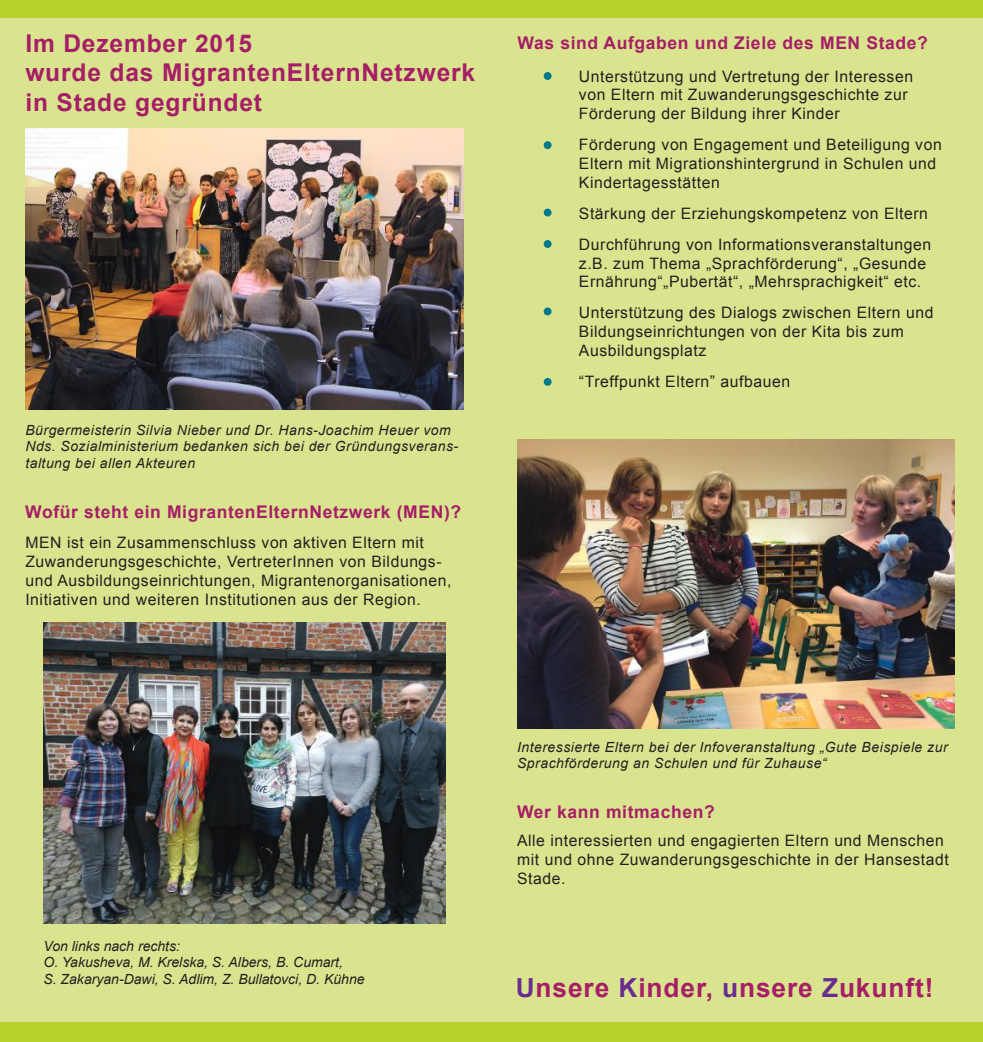
<style>
.page{position:relative;width:983px;height:1042px;background:#fff}
.page>*{position:absolute;margin:0;border:0;box-sizing:border-box;transform-origin:0 0}
.t1{font:700 26.25px "Arial";letter-spacing:.035em;color:#a61e66}
.t2{font:700 24.5px/29.4px "Arial";letter-spacing:.035em;color:#a61e66}
.t3{font:700 17.5px "Arial";letter-spacing:.035em;color:#a61e66}
.t4{font:15.75px/18.9px "Arial";letter-spacing:.035em;color:#241f1f}
.t5{font:italic 14px/16.8px "Arial";letter-spacing:.035em;color:#241f1f}
.t6{font:italic 14px/16.8px "Arial";color:#241f1f}
.s1{color:#692d90}
</style>
<div class="page">
<div style="left:0;top:0;width:982px;height:1042px;background:#b6d32e"></div>
<div style="left:0;top:19px;width:982px;height:1003px;background:#dae48f"></div>
<div style="left:543px;top:378px;width:8px;height:8px;background:#00788b;border-radius:50%"></div>
<div style="left:543px;top:307px;width:8px;height:8px;background:#00788b;border-radius:50%"></div>
<div style="left:543px;top:240px;width:8px;height:8px;background:#00788b;border-radius:50%"></div>
<div style="left:543px;top:209px;width:8px;height:7px;background:#00788b;border-radius:50%"></div>
<div style="left:543px;top:141px;width:8px;height:8px;background:#00788b;border-radius:50%"></div>
<div style="left:543px;top:72px;width:8px;height:8px;background:#00788b;border-radius:50%"></div>
<img style="left:517px;top:439px;width:437px;height:290px">
<img style="left:25px;top:128px;width:439px;height:282px">
<img style="left:43px;top:622px;width:402px;height:302px">
<h2 class="t2" style="left:25px;top:29px;width:451px">Im Dezember 2015<br>wurde das MigrantenElternNetzwerk in Stade gegründet</h2>
<p class="t5" style="left:25px;top:421px;width:434px">Bürgermeisterin Silvia Nieber und Dr. Hans-Joachim Heuer vom<br>Nds. Sozialministerium bedanken sich bei der Gründungsverans&shy;taltung bei allen Akteuren</p>
<p class="t3" style="left:25px;top:500px;width:437px">Wofür steht ein MigrantenElternNetzwerk (MEN)?</p>
<p class="t4" style="left:25px;top:533px;width:427px">MEN ist ein Zusammenschluss von aktiven Eltern mit Zuwanderungsgeschichte, VertreterInnen von Bildungs&shy;und Ausbildungseinrichtungen, Migrantenorganisationen, Initiativen und weiteren Institutionen aus der Region.</p>
<p class="t3" style="left:517px;top:31px;width:411px">Was sind Aufgaben und Ziele des MEN Stade?</p>
<p class="t4" style="left:578px;top:67px;width:335px">Unterstützung und Vertretung der Interessen von Eltern mit Zuwanderungsgeschichte zur<br>Förderung der Bildung ihrer Kinder</p>
<p class="t4" style="left:578px;top:135px;width:364px">Förderung von Engagement und Beteiligung von<br>Eltern mit Migrationshintergrund in Schulen und<br>Kindertagesstätten</p>
<p class="t4" style="left:578px;top:198px;width:353px;line-height:30.8px">Stärkung der Erziehungskompetenz von Eltern<br>Durchführung von Informationsveranstaltungen</p>
<p class="t4" style="left:578px;top:254px;width:349px">z.B. zum Thema „Sprachförderung“, „Gesunde<br>Ernährung“„Pubertät“, „Mehrsprachigkeit“ etc.</p>
<p class="t4" style="left:578px;top:303px;width:356px">Unterstützung des Dialogs zwischen Eltern und<br>Bildungseinrichtungen von der Kita bis zum<br>Ausbildungsplatz</p>
<p class="t4" style="left:578px;top:372px;width:212px">“Treffpunkt Eltern” aufbauen</p>
<p class="t6" style="left:43px;top:937px;width:322px">Von links nach rechts:<br>O. Yakusheva, M. Krelska, S. Albers, B. Cumart,<br>S. Zakaryan-Dawi, S. Adlim, Z. Bullatovci, D. Kühne</p>
<p class="t5" style="left:517px;top:738px;width:432px">Interessierte Eltern bei der Infoveranstaltung „Gute Beispiele zur<br>Sprachförderung an Schulen und für Zuhause“</p>
<p class="t3" style="left:517px;top:800px;width:199px">Wer kann mitmachen?</p>
<p class="t4" style="left:517px;top:831px;width:433px">Alle interessierten und engagierten Eltern und Menschen mit und ohne Zuwanderungsgeschichte in der Hansestadt<br>Stade.</p>
<h1 class="t1" style="left:515px;top:970px;width:419px"><span class="s1">U</span>nsere <span class="s1">K</span>inder, <span class="s1">u</span>nsere <span class="s1">Z</span>ukunft!</h1>
</div>
